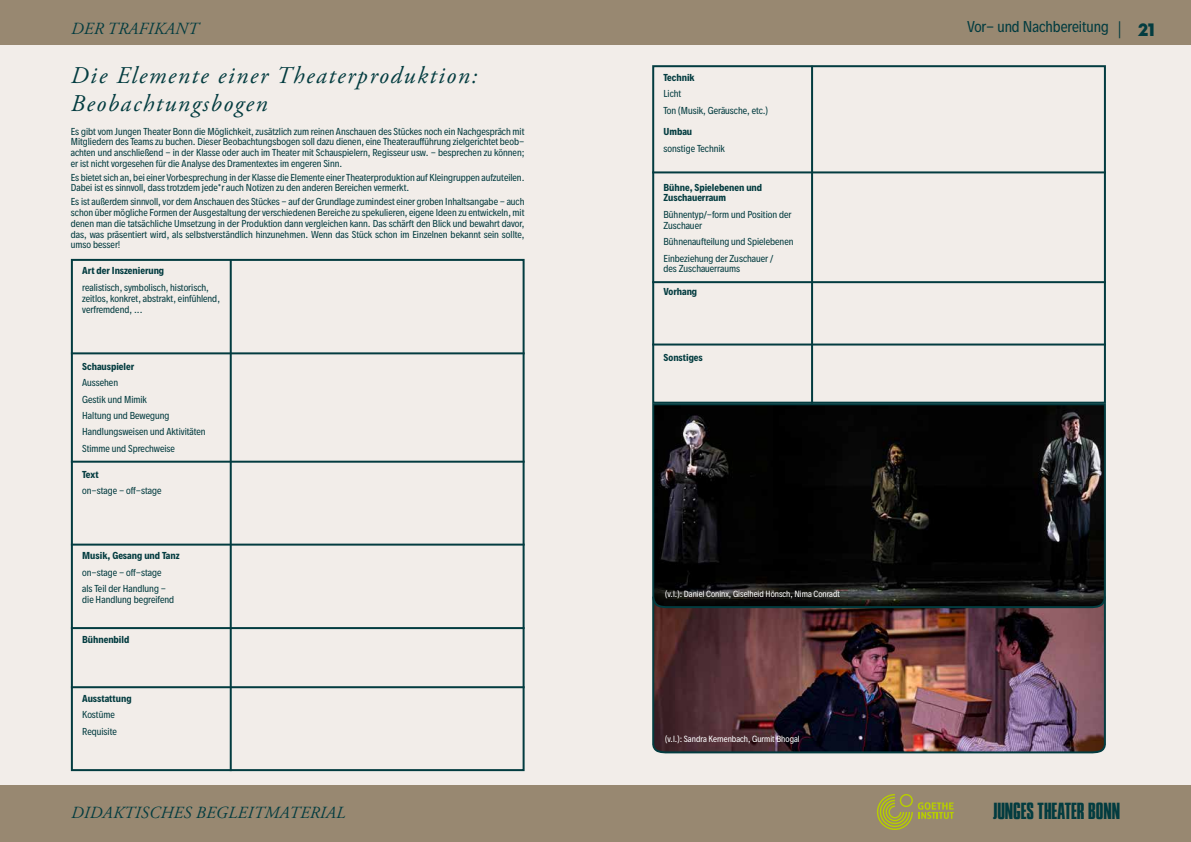
<style>
.page{position:relative;width:1191px;height:842px;background:#fff}
.page>*{position:absolute;margin:0;border:0;box-sizing:border-box;transform-origin:0 0}
.t1{font:italic 24px/28.8px "Adobe Garamond Pro";letter-spacing:.07em;color:#033c40}
.t2{font:20px "Press Gothic";color:#033c40}
.t3{font:900 18px "Hurme Geometric Sans 1";color:#033c40}
.t4{font:italic 17px "Adobe Garamond Pro";letter-spacing:.015em;color:#033c40}
.t5{font:14px "Decalotype";color:#033c40}
.t6{font:9px/10.8px "Decalotype";color:#033c40}
.t7{font:700 9px/10.8px "Decalotype";color:#033c40}
.t8{font:8px "Decalotype";color:#fff}
</style>
<div class="page">
<div style="left:0;top:785px;width:1191px;height:57px;background:#988871"></div>
<div style="left:0;top:0;width:1191px;height:45px;background:#988871"></div>
<div style="left:0;top:45px;width:595px;height:740px;background:#f2ede9"></div>
<div style="left:595px;top:45px;width:596px;height:740px;background:#f2ede9"></div>
<svg style="left:877px;top:794px;width:76px;height:36px"></svg>
<img style="left:652px;top:610px;width:454px;height:144px">
<div style="left:71px;top:259px;width:453px;height:512px;background:#f2ede9;border:2px solid #033c40"></div>
<hr style="left:230px;top:259px;width:2px;height:512px;background:#033c40">
<hr style="left:71px;top:352px;width:453px;height:2px;background:#033c40">
<hr style="left:71px;top:461px;width:453px;height:2px;background:#033c40">
<hr style="left:71px;top:544px;width:453px;height:2px;background:#033c40">
<hr style="left:71px;top:627px;width:453px;height:2px;background:#033c40">
<hr style="left:71px;top:686px;width:453px;height:2px;background:#033c40">
<div style="left:652px;top:65px;width:454px;height:339px;background:#f2ede9;border:2px solid #033c40"></div>
<hr style="left:811px;top:66px;width:2px;height:338px;background:#033c40">
<hr style="left:652px;top:171px;width:454px;height:2px;background:#033c40">
<hr style="left:652px;top:281px;width:454px;height:2px;background:#033c40">
<hr style="left:652px;top:343px;width:454px;height:2px;background:#033c40">
<svg style="left:652px;top:402px;width:454px;height:208px;background:#0d0e0f"></svg>
<h3 class="t4" style="left:71px;top:18px;width:129px">DER TRAFIKANT</h3>
<h3 class="t4" style="left:1116px;top:18px;width:6px">|</h3>
<h3 class="t5" style="left:967px;top:18px;width:143px">Vor- und Nachbereitung</h3>
<h1 class="t1" style="left:71px;top:61px;width:408px">Die Elemente einer Theaterproduktion:<br>Beobachtungsbogen</h1>
<p class="t6" style="left:71px;top:126px;width:455px;text-align:justify">Es gibt vom Jungen Theater Bonn die Möglichkeit, zusätzlich zum reinen Anschauen des Stückes noch ein Nachgespräch mit Mitgliedern des Teams zu buchen. Dieser Beobachtungsbogen soll dazu dienen, eine Theateraufführung zielgerichtet beob&shy;achten und anschließend - in der Klasse oder auch im Theater mit Schauspielern, Regisseur usw. - besprechen zu können; er ist nicht vorgesehen für die Analyse des Dramentextes im engeren Sinn.</p>
<p class="t6" style="left:71px;top:172px;width:455px">Es bietet sich an, bei einer Vorbesprechung in der Klasse die Elemente einer Theaterproduktion auf Kleingruppen aufzuteilen.<br>Dabei ist es sinnvoll, dass trotzdem jede*r auch Notizen zu den anderen Bereichen vermerkt.</p>
<p class="t6" style="left:71px;top:196px;width:455px;text-align:justify">Es ist außerdem sinnvoll, vor dem Anschauen des Stückes - auf der Grundlage zumindest einer groben Inhaltsangabe - auch schon über mögliche Formen der Ausgestaltung der verschiedenen Bereiche zu spekulieren, eigene Ideen zu entwickeln, mit denen man die tatsächliche Umsetzung in der Produktion dann vergleichen kann. Das schärft den Blick und bewahrt davor, das, was präsentiert wird, als selbstverständlich hinzunehmen. Wenn das Stück schon im Einzelnen bekannt sein sollte, umso besser!</p>
<p class="t7" style="left:82px;top:265px;width:83px">Art der Inszenierung</p>
<p class="t6" style="left:82px;top:282px;width:139px">realistisch, symbolisch, historisch, zeitlos, konkret, abstrakt, einfühlend, verfremdend, ...</p>
<p class="t7" style="left:82px;top:361px;width:53px">Schauspieler</p>
<p class="t6" style="left:82px;top:374px;width:125px;line-height:16.5px">Aussehen<br>Gestik und Mimik<br>Haltung und Bewegung<br>Handlungsweisen und Aktivitäten<br>Stimme und Sprechweise</p>
<p class="t7" style="left:82px;top:469px;width:18px">Text</p>
<p class="t6" style="left:82px;top:485px;width:81px">on-stage - off-stage</p>
<p class="t7" style="left:663px;top:72px;width:33px">Technik</p>
<p class="t6" style="left:663px;top:85px;width:106px;line-height:16.5px">Licht<br>Ton (Musik, Geräusche, etc.)</p>
<p class="t7" style="left:663px;top:126px;width:30px">Umbau</p>
<p class="t6" style="left:663px;top:143px;width:63px">sonstige Technik</p>
<p class="t7" style="left:663px;top:181px;width:100px">Bühne, Spielebenen und<br>Zuschauerraum</p>
<p class="t6" style="left:663px;top:209px;width:129px">Bühnentyp/-form und Position der<br>Zuschauer</p>
<p class="t6" style="left:663px;top:233px;width:131px;line-height:16.5px">Bühnenaufteilung und Spielebenen<br>Einbeziehung der Zuschauer /</p>
<p class="t6" style="left:663px;top:263px;width:78px">des Zuschauerraums</p>
<p class="t7" style="left:663px;top:286px;width:35px">Vorhang</p>
<p class="t7" style="left:663px;top:352px;width:41px">Sonstiges</p>
<h3 class="t3" style="left:1138px;top:17px;width:18px">21</h3>
<p class="t7" style="left:82px;top:550px;width:99px">Musik, Gesang und Tanz</p>
<p class="t6" style="left:82px;top:564px;width:85px;line-height:16.5px">on-stage - off-stage als Teil der Handlung -</p>
<p class="t6" style="left:82px;top:594px;width:93px">die Handlung begreifend</p>
<p class="t7" style="left:82px;top:634px;width:49px">Bühnenbild</p>
<p class="t7" style="left:82px;top:693px;width:51px">Ausstattung</p>
<p class="t6" style="left:82px;top:706px;width:36px;line-height:16.5px">Kostüme<br>Requisite</p>
<p class="t8" style="left:665px;top:588px;width:176px">(v.l.): Daniel Coninx, Giselheid Hönsch, Nima Conradt</p>
<p class="t8" style="left:665px;top:733px;width:136px">(v.l.): Sandra Kernenbach, Gurmit Bhogal</p>
<h3 class="t4" style="left:71px;top:803px;width:276px">DIDAKTISCHES BEGLEITMATERIAL</h3>
<h2 class="t2" style="left:993px;top:798px;width:129px">JUNGES THEATER BONN</h2>
</div>
